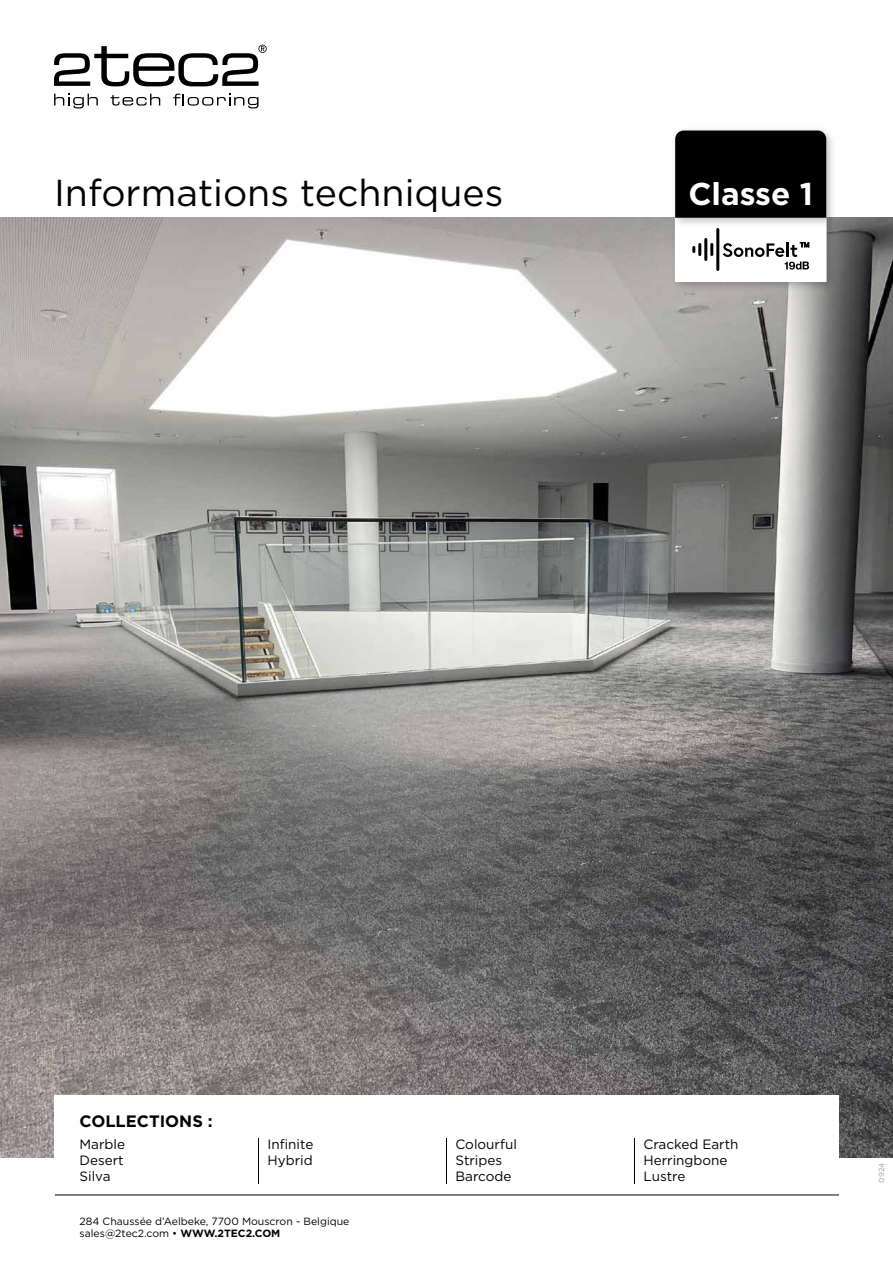
<style>
.page{position:relative;width:893px;height:1263px;background:#fff}
.page>*{position:absolute;margin:0;border:0;box-sizing:border-box;transform-origin:0 0}
.t1{font:37.5px "Gotham";color:#000}
.t2{font:700 31.5px "Gotham";color:#fff}
.t3{font:700 16.5px "Gotham";color:#000}
.t4{font:13.5px/16.2px "Gotham";color:#000}
.t5{font:10.5px/12.6px "Gotham";color:#000}
.t6{font:7.5px "Gotham";color:#9d9d9c}
.s1{font-weight:700}
</style>
<div class="page">
<img style="left:0;top:218px;width:893px;height:939px">
<div style="left:670px;top:212px;width:167px;height:81px;background:#000;opacity:.25"></div>
<div style="left:675px;top:218px;width:151px;height:63px;background:#fff"></div>
<hr style="left:716px;top:228px;width:3px;height:43px;background:#000">
<svg style="left:692px;top:243px;width:9px;height:13px"></svg>
<hr style="left:704px;top:238px;width:3px;height:23px;background:#000">
<svg style="left:710px;top:243px;width:3px;height:13px"></svg>
<svg style="left:723px;top:241px;width:86px;height:29px"></svg>
<svg style="left:54px;top:45px;width:213px;height:41px"></svg>
<svg style="left:54px;top:94px;width:44px;height:14px"></svg>
<svg style="left:110px;top:94px;width:50px;height:12px"></svg>
<svg style="left:173px;top:94px;width:85px;height:14px"></svg>
<div style="left:54px;top:1095px;width:785px;height:112px;background:#fff"></div>
<hr style="left:258px;top:1138px;width:1px;height:46px;background:#000">
<hr style="left:446px;top:1138px;width:1px;height:46px;background:#000">
<hr style="left:634px;top:1138px;width:1px;height:46px;background:#000">
<hr style="left:55px;top:1195px;width:784px;height:1px;background:#000">
<div style="left:670px;top:125px;width:167px;height:104px;background:#000;opacity:.25"></div>
<div style="left:675px;top:131px;width:151px;height:87px;background:#000"></div>
<h1 class="t1" style="left:54px;top:169px;width:451px">Informations techniques</h1>
<h2 class="t2" style="left:688px;top:173px;width:126px">Classe 1</h2>
<p class="t3" style="left:80px;top:1110px;width:135px">COLLECTIONS :</p>
<p class="t4" style="left:80px;top:1136px;width:47px;text-align:justify">Marble Desert Silva</p>
<p class="t4" style="left:267px;top:1136px;width:47px">Infinite<br>Hybrid</p>
<p class="t4" style="left:455px;top:1136px;width:63px">Colourful<br>Stripes<br>Barcode</p>
<p class="t4" style="left:643px;top:1136px;width:97px">Cracked Earth<br>Herringbone<br>Lustre</p>
<p class="t5" style="left:80px;top:1214px;width:271px">284 Chaussée d’Aelbeke, 7700 Mouscron - Belgique sales@2tec2.com • <span class="s1">WWW.2TEC2.COM</span></p>
<p class="t6" style="left:877px;top:1182px;width:21px;rotate:-90deg">0924</p>
</div>
